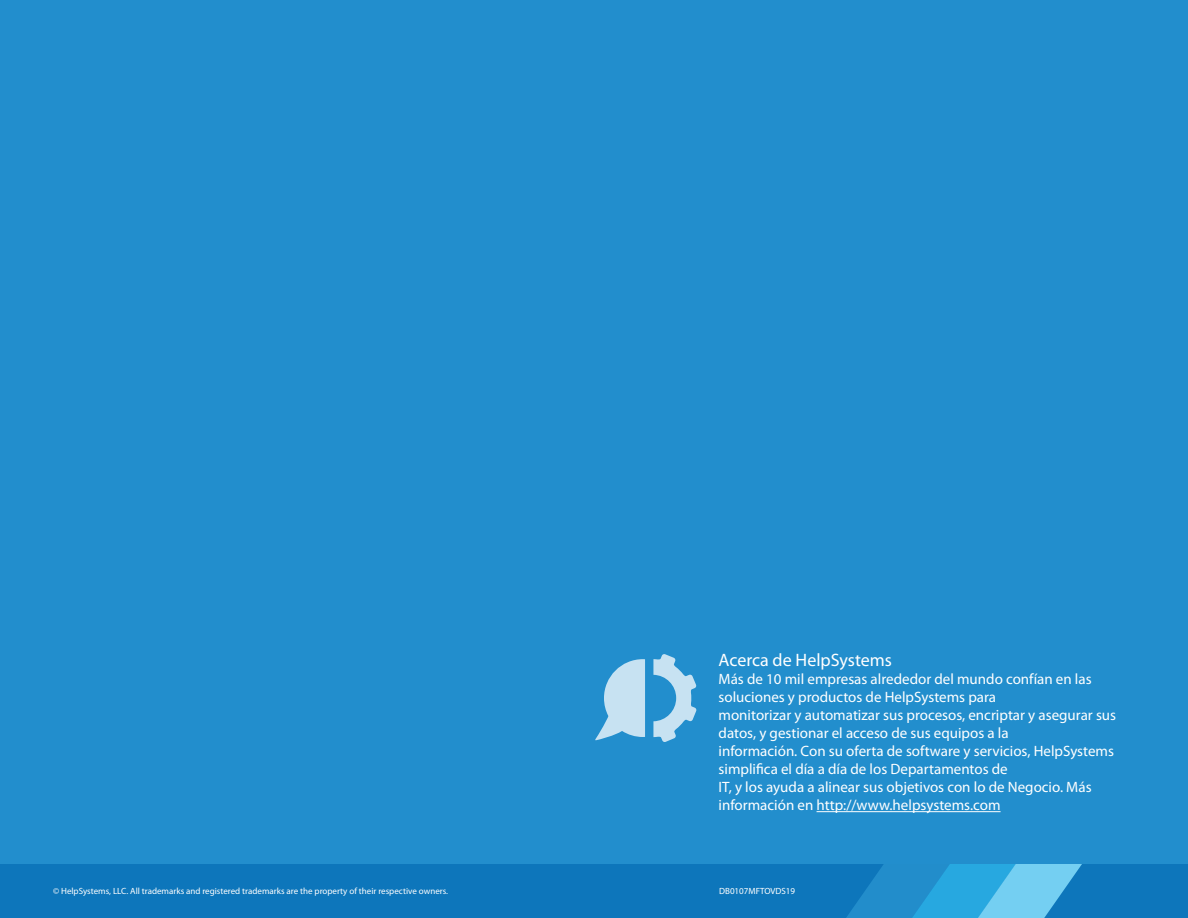
<style>
.page{position:relative;width:1188px;height:918px;background:#228ecd}
.page>*{position:absolute;margin:0;border:0;box-sizing:border-box;transform-origin:0 0}
.t1{font:18px "Myriad Pro";color:#fff}
.t2{font:15px/18px "Myriad Pro";color:#fff}
.t3{font:9px "Myriad Pro";color:#fff}
</style>
<div class="page">
<hr style="left:817px;top:811px;width:184px;height:1px;background:#fff">
<div style="left:0;top:864px;width:1188px;height:54px;background:#0d76bb"></div>
<svg style="left:846px;top:864px;width:236px;height:54px"></svg>
<svg style="left:653px;top:654px;width:44px;height:88px"></svg>
<svg style="left:595px;top:659px;width:50px;height:81px"></svg>
<p class="t1" style="left:719px;top:649px;width:175px">Acerca de HelpSystems</p>
<p class="t2" style="left:719px;top:670px;width:375px">Más de 10 mil empresas alrededor del mundo confían en las soluciones y productos de HelpSystems para</p>
<p class="t2" style="left:719px;top:706px;width:399px">monitorizar y automatizar sus procesos, encriptar y asegurar sus datos, y gestionar el acceso de sus equipos a la</p>
<p class="t2" style="left:719px;top:742px;width:397px">información. Con su oferta de software y servicios, HelpSystems simplifica el día a día de los Departamentos de</p>
<p class="t2" style="left:719px;top:778px;width:375px">IT, y los ayuda a alinear sus objetivos con lo de Negocio. Más información en http://www.helpsystems.com</p>
<p class="t3" style="left:53px;top:885px;width:396px">© HelpSystems, LLC. All trademarks and registered trademarks are the property of their respective owners.</p>
<p class="t3" style="left:719px;top:885px;width:78px">DB0107MFTOVDS19</p>
</div>
